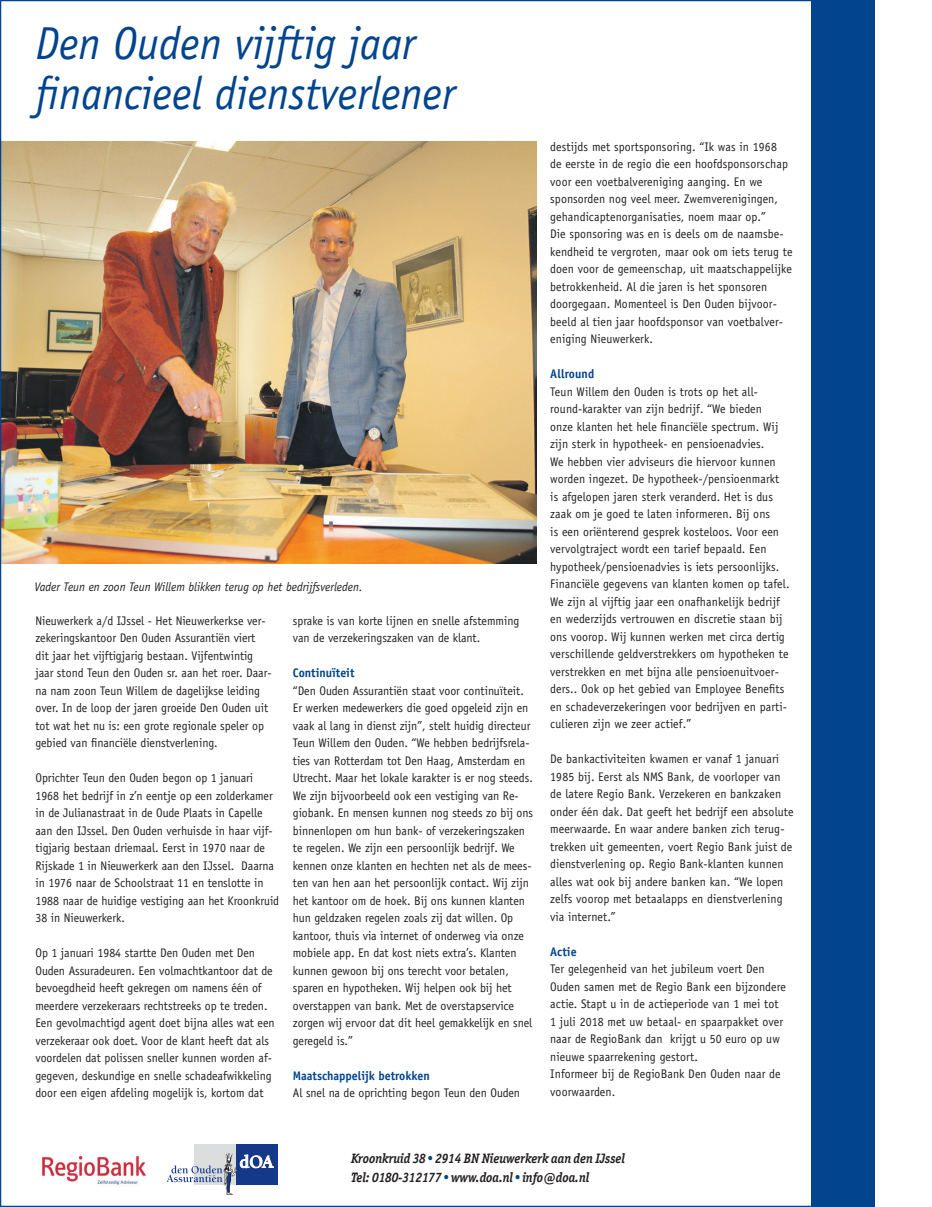
<style>
.page{position:relative;width:932px;height:1207px;background:#fff}
.page>*{position:absolute;margin:0;border:0;box-sizing:border-box;transform-origin:0 0}
.t1{font:italic 46.25px/50px "Officina Sans Std";color:#02448d;scale:.95 1}
.t2{font:italic 700 13.75px/18.8px "Officina Serif";color:#231f20;scale:.92 1}
.t3{font:12.5px/17.5px "Officina Sans Std";color:#231f20;scale:.95 1}
.t4{font:italic 12.5px "Officina Sans Std";color:#231f20;scale:.95 1}
.t5{font:700 12.5px "Officina Sans Std";color:#02448d;scale:.95 1}
.s1{font-family:"Helvetica LT Std";font-weight:400;font-style:normal;color:#02448d}
</style>
<div class="page">
<img style="left:2px;top:141px;width:535px;height:422px">
<div style="left:811px;top:0;width:63px;height:1206px;background:#02448d"></div>
<img style="left:42px;top:1155px;width:104px;height:30px">
<div style="left:195px;top:1144px;width:41px;height:40px;background:#dcdddf"></div>
<div style="left:236px;top:1144px;width:41px;height:40px;background:#153889"></div>
<svg style="left:167px;top:1153px;width:106px;height:41px"></svg>
<h1 class="t1" style="left:35px;top:19px;width:443px">Den Ouden vijftig jaar financieel dienstverlener</h1>
<p class="t4" style="left:35px;top:579px;width:347px">Vader Teun en zoon Teun Willem blikken terug op het bedrijfsverleden.</p>
<p class="t3" style="left:35px;top:611px;width:250px">Nieuwerkerk a/d IJssel - Het Nieuwerkerkse ver&shy;zekeringskantoor Den Ouden Assurantiën viert dit jaar het vijftigjarig bestaan. Vijfentwintig jaar stond Teun den Ouden sr. aan het roer. Daar&shy;na nam zoon Teun Willem de dagelijkse leiding over. In de loop der jaren groeide Den Ouden uit tot wat het nu is: een grote regionale speler op gebied van financiële dienstverlening.</p>
<p class="t3" style="left:35px;top:769px;width:258px">Oprichter Teun den Ouden begon op 1 januari 1968 het bedrijf in z’n eentje op een zolderkamer in de Julianastraat in de Oude Plaats in Capelle aan den IJssel. Den Ouden verhuisde in haar vijf&shy;tigjarig bestaan driemaal. Eerst in 1970 naar de Rijskade 1 in Nieuwerkerk aan den IJssel. Daarna in 1976 naar de Schoolstraat 11 en tenslotte in 1988 naar de huidige vestiging aan het Kroonkruid 38 in Nieuwerkerk.</p>
<p class="t3" style="left:35px;top:944px;width:253px">Op 1 januari 1984 startte Den Ouden met Den Ouden Assuradeuren. Een volmachtkantoor dat de bevoegdheid heeft gekregen om namens één of meerdere verzekeraars rechtstreeks op te treden.<br>Een gevolmachtigd agent doet bijna alles wat een verzekeraar ook doet. Voor de klant heeft dat als voordelen dat polissen sneller kunnen worden af&shy;gegeven, deskundige en snelle schadeafwikkeling door een eigen afdeling mogelijk is, kortom dat</p>
<p class="t3" style="left:293px;top:611px;width:240px">sprake is van korte lijnen en snelle afstemming van de verzekeringszaken van de klant.</p>
<p class="t5" style="left:293px;top:665px;width:66px">Continuïteit</p>
<p class="t3" style="left:293px;top:681px;width:254px">“Den Ouden Assurantiën staat voor continuïteit.<br>Er werken medewerkers die goed opgeleid zijn en vaak al lang in dienst zijn”, stelt huidig directeur Teun Willem den Ouden. “We hebben bedrijfsrela&shy;ties van Rotterdam tot Den Haag, Amsterdam en Utrecht. Maar het lokale karakter is er nog steeds.<br>We zijn bijvoorbeeld ook een vestiging van Re&shy;giobank. En mensen kunnen nog steeds zo bij ons binnenlopen om hun bank- of verzekeringszaken te regelen. We zijn een persoonlijk bedrijf. We kennen onze klanten en hechten net als de mees&shy;ten van hen aan het persoonlijk contact. Wij zijn het kantoor om de hoek. Bij ons kunnen klanten hun geldzaken regelen zoals zij dat willen. Op kantoor, thuis via internet of onderweg via onze mobiele app. En dat kost niets extra’s. Klanten kunnen gewoon bij ons terecht voor betalen, sparen en hypotheken. Wij helpen ook bij het overstappen van bank. Met de overstapservice zorgen wij ervoor dat dit heel gemakkelijk en snel geregeld is.”</p>
<p class="t5" style="left:293px;top:1067px;width:146px">Maatschappelijk betrokken</p>
<p class="t3" style="left:293px;top:1084px;width:241px">Al snel na de oprichting begon Teun den Ouden</p>
<p class="t3" style="left:550px;top:138px;width:257px">destijds met sportsponsoring. “Ik was in 1968<br>de eerste in de regio die een hoofdsponsorschap voor een voetbalvereniging aanging. En we sponsorden nog veel meer. Zwemverenigingen, gehandicaptenorganisaties, noem maar op.”<br>Die sponsoring was en is deels om de naamsbe&shy;kendheid te vergroten, maar ook om iets terug te doen voor de gemeenschap, uit maatschappelijke betrokkenheid. Al die jaren is het sponsoren doorgegaan. Momenteel is Den Ouden bijvoor&shy;beeld al tien jaar hoofdsponsor van voetbalver&shy;eniging Nieuwerkerk.</p>
<p class="t5" style="left:550px;top:366px;width:48px">Allround</p>
<p class="t3" style="left:550px;top:383px;width:253px">Teun Willem den Ouden is trots op het all&shy;round-karakter van zijn bedrijf. “We bieden<br>onze klanten het hele financiële spectrum. Wij zijn sterk in hypotheek- en pensioenadvies.<br>We hebben vier adviseurs die hiervoor kunnen worden ingezet. De hypotheek-/pensioenmarkt is afgelopen jaren sterk veranderd. Het is dus zaak om je goed te laten informeren. Bij ons<br>is een oriënterend gesprek kosteloos. Voor een vervolgtraject wordt een tarief bepaald. Een hypotheek/pensioenadvies is iets persoonlijks.<br>Financiële gegevens van klanten komen op tafel.<br>We zijn al vijftig jaar een onafhankelijk bedrijf en wederzijds vertrouwen en discretie staan bij ons voorop. Wij kunnen werken met circa dertig verschillende geldverstrekkers om hypotheken te verstrekken en met bijna alle pensioenuitvoer&shy;ders.. Ook op het gebied van Employee Benefits en schadeverzekeringen voor bedrijven en parti&shy;culieren zijn we zeer actief.”</p>
<p class="t3" style="left:550px;top:750px;width:258px">De bankactiviteiten kwamen er vanaf 1 januari 1985 bij. Eerst als NMS Bank, de voorloper van de latere Regio Bank. Verzekeren en bankzaken onder één dak. Dat geeft het bedrijf een absolute meerwaarde. En waar andere banken zich terug&shy;trekken uit gemeenten, voert Regio Bank juist de dienstverlening op. Regio Bank-klanten kunnen alles wat ook bij andere banken kan. “We lopen zelfs voorop met betaalapps en dienstverlening via internet.”</p>
<p class="t5" style="left:550px;top:943px;width:29px">Actie</p>
<p class="t3" style="left:550px;top:960px;width:250px">Ter gelegenheid van het jubileum voert Den Ouden samen met de Regio Bank een bijzondere actie. Stapt u in de actieperiode van 1 mei tot 1 juli 2018 met uw betaal- en spaarpakket over naar de RegioBank dan krijgt u 50 euro op uw nieuwe spaarrekening gestort.<br>Informeer bij de RegioBank Den Ouden naar de voorwaarden.</p>
<p class="t2" style="left:351px;top:1148px;width:299px">Kroonkruid 38 <span class="s1">•</span> 2914 BN Nieuwerkerk aan den IJssel<br>Tel: 0180-312177 <span class="s1">•</span> www.doa.nl <span class="s1">•</span> info@doa.nl</p>
</div>
